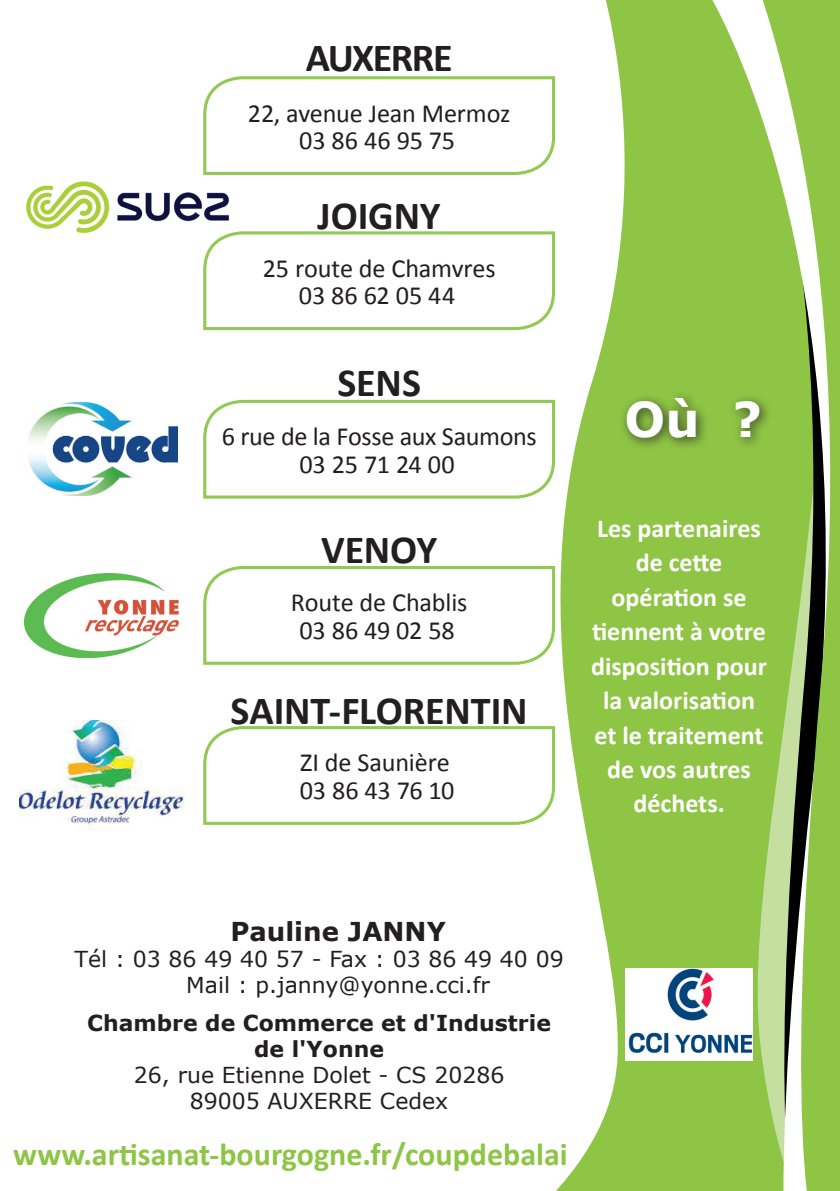
<style>
.page{position:relative;width:840px;height:1191px;background:#fff}
.page>*{position:absolute;margin:0;border:0;box-sizing:border-box;transform-origin:0 0}
.t1{font:700 48px "Verdana";color:#fff}
.t2{font:700 40px "Calibri";letter-spacing:-.005em;color:#231f20}
.t3{font:700 40px "Calibri";letter-spacing:-.04em;color:#231f20}
.t4{font:700 32px "Calibri";color:#8ec545}
.t5{font:26.2px/27.8px "Calibri";letter-spacing:-.01em;color:#231f20;text-align:center}
.t6{font:700 26px/34.4px "Calibri";color:#fff;text-align:center}
.t7{font:700 26px "Verdana";color:#231f20}
.t8{font:22px/26px "Verdana";color:#231f20}
.t9{font:700 22px/26px "Verdana";color:#231f20;text-align:center}
</style>
<div class="page">
<img style="left:24px;top:574px;width:156px;height:83px">
<svg style="left:556px;top:0;width:141px;height:1191px;fill:#8ec545"></svg>
<div style="left:697px;top:0;width:8px;height:1191px;background:#8ec545"></div>
<div style="left:705px;top:0;width:9px;height:1191px;background:#8ec545"></div>
<svg style="left:714px;top:0;width:125px;height:1191px;background:#96c15c"></svg>
<div style="left:619px;top:389px;width:153px;height:62px;background:#231f20;opacity:.75"></div>
<svg style="left:203px;top:566px;width:353px;height:99px"></svg>
<img style="left:28px;top:403px;width:150px;height:92px">
<svg style="left:203px;top:399px;width:353px;height:100px"></svg>
<img style="left:625px;top:969px;width:127px;height:92px">
<img style="left:26px;top:181px;width:203px;height:52px">
<svg style="left:203px;top:76px;width:353px;height:99px"></svg>
<svg style="left:201px;top:230px;width:355px;height:101px"></svg>
<svg style="left:203px;top:726px;width:353px;height:99px"></svg>
<img style="left:20px;top:720px;width:165px;height:110px">
<h2 class="t3" style="left:305px;top:32px;width:148px">AUXERRE</h2>
<p class="t5" style="left:248px;top:99px;width:264px">22, avenue Jean Mermoz<br>03 86 46 95 75</p>
<h2 class="t2" style="left:317px;top:190px;width:125px">JOIGNY</h2>
<p class="t5" style="left:262px;top:254px;width:234px">25 route de Chamvres<br>03 86 62 05 44</p>
<h2 class="t2" style="left:337px;top:357px;width:85px">SENS</h2>
<p class="t5" style="left:221px;top:423px;width:316px">6 rue de la Fosse aux Saumons<br>03 25 71 24 00</p>
<h2 class="t2" style="left:321px;top:523px;width:117px">VENOY</h2>
<p class="t5" style="left:291px;top:589px;width:178px">Route de Chablis<br>03 86 49 02 58</p>
<h2 class="t2" style="left:230px;top:685px;width:298px">SAINT-FLORENTIN</h2>
<p class="t5" style="left:299px;top:749px;width:156px;text-align:left">ZI de Saunière<br>03 86 43 76 10</p>
<h1 class="t1" style="left:624px;top:385px;width:139px">Où ?</h1>
<p class="t6" style="left:591px;top:511px;width:177px">Les partenaires de cette opération se tiennent à votre disposition pour la valorisation et le traitement de vos autres déchets.</p>
<p class="t7" style="left:230px;top:913px;width:217px">Pauline JANNY</p>
<p class="t8" style="left:186px;top:946px;width:379px;text-indent:-112px">Tél : 03 86 49 40 57 - Fax : 03 86 49 40 09<br>Mail : p.janny@yonne.cci.fr</p>
<p class="t9" style="left:87px;top:1009px;width:465px">Chambre de Commerce et d'Industrie de l'Yonne</p>
<p class="t8" style="left:134px;top:1061px;width:372px;text-align:center">26, rue Etienne Dolet - CS 20286<br>89005 AUXERRE Cedex</p>
<p class="t4" style="left:13px;top:1133px;width:555px">www.artisanat-bourgogne.fr/coupdebalai</p>
</div>
